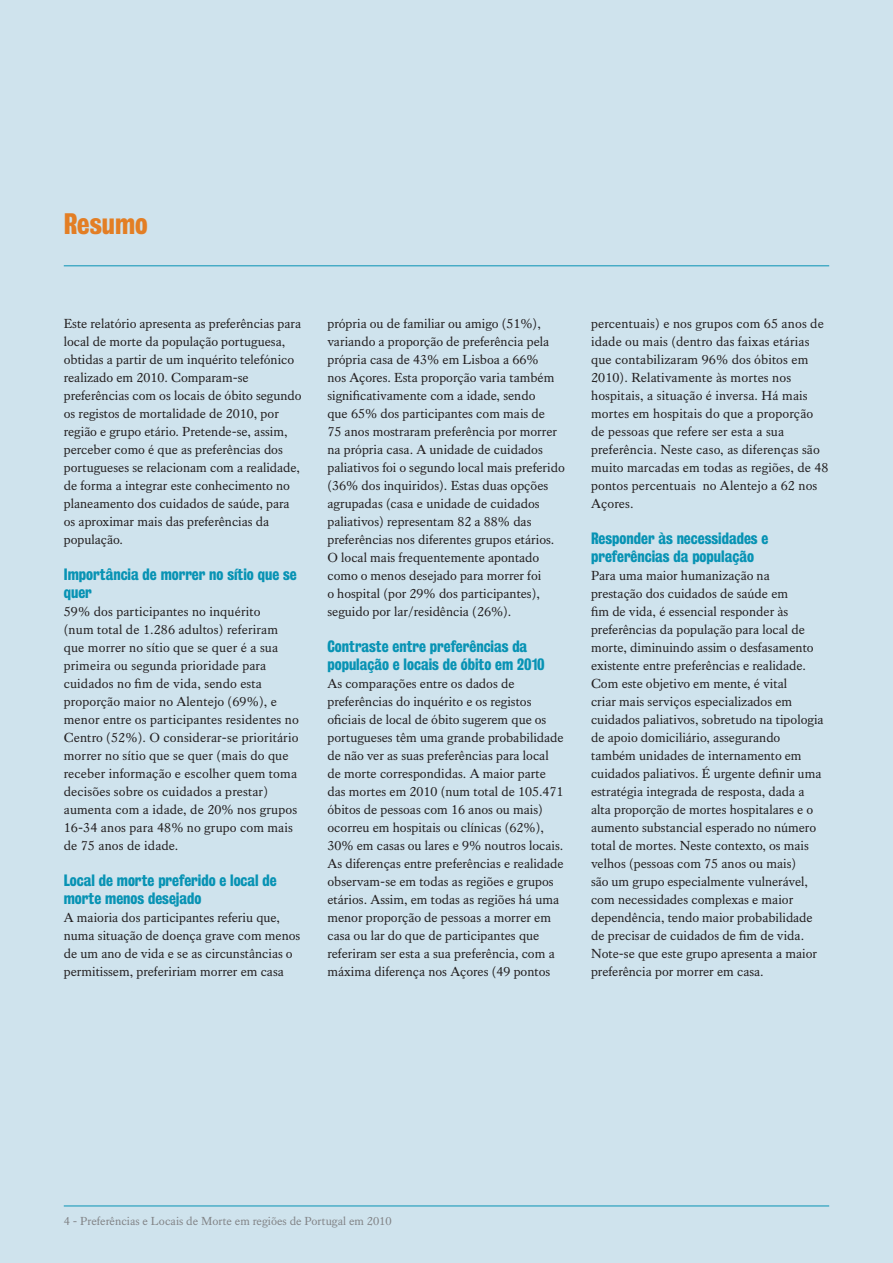
<style>
.page{position:relative;width:893px;height:1263px;background:#cfe3ed}
.page>*{position:absolute;margin:0;border:0;box-sizing:border-box;transform-origin:0 0}
.t1{font:27px "Kings Bureau Grot Three Seven";color:#e37e24}
.List_Paragraph{font:15px/18px "Kings Bureau Grot Three Seven";color:#0893b4}
.List_Paragraph-2{font:13.5px/18px "Kings Caslon Text";color:#231f20}
.t2{font:12px "Kings Caslon Text";color:#828487}
</style>
<div class="page">
<hr style="left:64px;top:265px;width:765px;height:1px;background:#0893b4">
<hr style="left:64px;top:1205px;width:765px;height:1px;background:#0893b4">
<p class="t1" style="left:64px;top:208px;width:85px">Resumo</p>
<p class="List_Paragraph-2" style="left:64px;top:314px;width:239px">Este relatório apresenta as preferências para local de morte da população portuguesa, obtidas a partir de um inquérito telefónico realizado em 2010. Comparam-se preferências com os locais de óbito segundo os registos de mortalidade de 2010, por região e grupo etário. Pretende-se, assim, perceber como é que as preferências dos portugueses se relacionam com a realidade, de forma a integrar este conhecimento no planeamento dos cuidados de saúde, para os aproximar mais das preferências da população.</p>
<p class="List_Paragraph" style="left:64px;top:565px;width:234px">Importância de morrer no sítio que se quer</p>
<p class="List_Paragraph-2" style="left:64px;top:602px;width:237px">59% dos participantes no inquérito<br>(num total de 1.286 adultos) referiram que morrer no sítio que se quer é a sua primeira ou segunda prioridade para cuidados no fim de vida, sendo esta proporção maior no Alentejo (69%), e menor entre os participantes residentes no Centro (52%). O considerar-se prioritário morrer no sítio que se quer (mais do que receber informação e escolher quem toma decisões sobre os cuidados a prestar) aumenta com a idade, de 20% nos grupos 16-34 anos para 48% no grupo com mais de 75 anos de idade.</p>
<p class="List_Paragraph" style="left:64px;top:871px;width:215px">Local de morte preferido e local de morte menos desejado</p>
<p class="List_Paragraph-2" style="left:64px;top:908px;width:238px">A maioria dos participantes referiu que, numa situação de doença grave com menos de um ano de vida e se as circunstâncias o permitissem, prefeririam morrer em casa</p>
<p class="List_Paragraph-2" style="left:327px;top:314px;width:239px">própria ou de familiar ou amigo (51%), variando a proporção de preferência pela própria casa de 43% em Lisboa a 66%<br>nos Açores. Esta proporção varia também significativamente com a idade, sendo<br>que 65% dos participantes com mais de<br>75 anos mostraram preferência por morrer na própria casa. A unidade de cuidados paliativos foi o segundo local mais preferido (36% dos inquiridos). Estas duas opções agrupadas (casa e unidade de cuidados paliativos) representam 82 a 88% das preferências nos diferentes grupos etários.<br>O local mais frequentemente apontado como o menos desejado para morrer foi<br>o hospital (por 29% dos participantes), seguido por lar/residência (26%).</p>
<p class="List_Paragraph" style="left:327px;top:637px;width:219px">Contraste entre preferências da população e locais de óbito em 2010</p>
<p class="List_Paragraph-2" style="left:327px;top:674px;width:238px">As comparações entre os dados de preferências do inquérito e os registos oficiais de local de óbito sugerem que os portugueses têm uma grande probabilidade de não ver as suas preferências para local de morte correspondidas. A maior parte das mortes em 2010 (num total de 105.471 óbitos de pessoas com 16 anos ou mais) ocorreu em hospitais ou clínicas (62%), 30% em casas ou lares e 9% noutros locais.<br>As diferenças entre preferências e realidade observam-se em todas as regiões e grupos etários. Assim, em todas as regiões há uma menor proporção de pessoas a morrer em casa ou lar do que de participantes que referiram ser esta a sua preferência, com a máxima diferença nos Açores (49 pontos</p>
<p class="List_Paragraph-2" style="left:591px;top:314px;width:239px">percentuais) e nos grupos com 65 anos de idade ou mais (dentro das faixas etárias que contabilizaram 96% dos óbitos em 2010). Relativamente às mortes nos hospitais, a situação é inversa. Há mais mortes em hospitais do que a proporção de pessoas que refere ser esta a sua preferência. Neste caso, as diferenças são muito marcadas em todas as regiões, de 48 pontos percentuais no Alentejo a 62 nos Açores.</p>
<p class="List_Paragraph" style="left:591px;top:529px;width:179px">Responder às necessidades e preferências da população</p>
<p class="List_Paragraph-2" style="left:591px;top:566px;width:234px">Para uma maior humanização na prestação dos cuidados de saúde em<br>fim de vida, é essencial responder às preferências da população para local de morte, diminuindo assim o desfasamento existente entre preferências e realidade.<br>Com este objetivo em mente, é vital<br>criar mais serviços especializados em cuidados paliativos, sobretudo na tipologia de apoio domiciliário, assegurando também unidades de internamento em cuidados paliativos. É urgente definir uma estratégia integrada de resposta, dada a alta proporção de mortes hospitalares e o aumento substancial esperado no número total de mortes. Neste contexto, os mais velhos (pessoas com 75 anos ou mais)<br>são um grupo especialmente vulnerável, com necessidades complexas e maior dependência, tendo maior probabilidade de precisar de cuidados de fim de vida.<br>Note-se que este grupo apresenta a maior preferência por morrer em casa.</p>
<p class="t2" style="left:64px;top:1214px;width:329px">4 - Preferências e Locais de Morte em regiões de Portugal em 2010</p>
</div>
